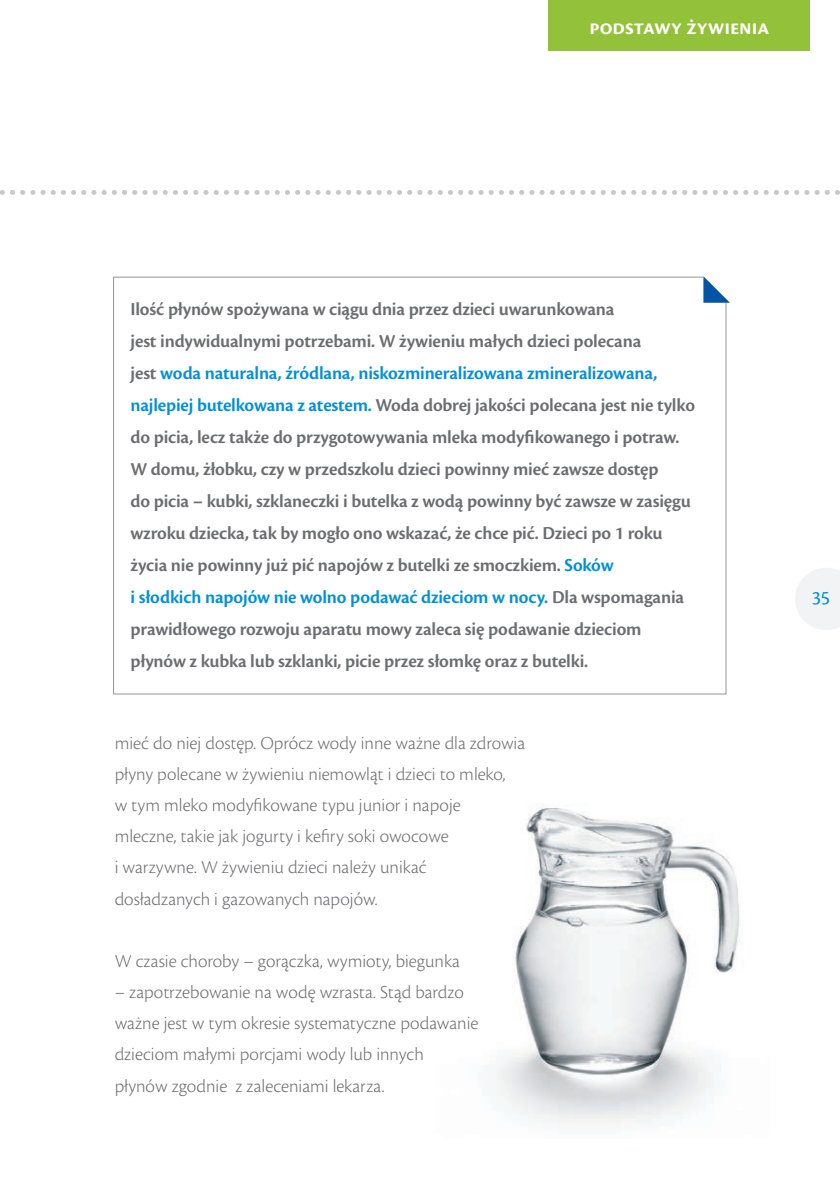
<style>
.page{position:relative;width:840px;height:1191px;background:#fff}
.page>*{position:absolute;margin:0;border:0;box-sizing:border-box;transform-origin:0 0}
.t1{font:600 22px "Cronos Pro";letter-spacing:-.005em;color:#fff}
.t2{font:20px "Cronos Pro";color:#008fd5}
.t3{font:600 19px/32px "Cronos Pro";letter-spacing:-.01em;color:#6c6d70}
.t4{font:300 19px/31.2px "Cronos Pro";color:#6c6d70}
.s1{color:#008fd5}
</style>
<div class="page">
<svg style="left:795px;top:568px;width:44px;height:62px"></svg>
<svg style="left:0;top:190px;width:839px;height:5px"></svg>
<img style="left:496px;top:804px;width:244px;height:323px">
<svg style="left:703px;top:276px;width:26px;height:27px"></svg>
<div style="left:548px;top:0;width:261px;height:51px;background:#93c139"></div>
<p class="t1" style="left:589px;top:19px;width:181px">podstawy żywienia</p>
<p class="t3" style="left:130px;top:294px;width:565px">Ilość płynów spożywana w ciągu dnia przez dzieci uwarunkowana<br>jest indywidualnymi potrzebami. W żywieniu małych dzieci polecana<br>jest <span class="s1">woda naturalna, źródlana, niskozmineralizowana zmineralizowana, najlepiej butelkowana z atestem.</span> Woda dobrej jakości polecana jest nie tylko do picia, lecz także do przygotowywania mleka modyfikowanego i potraw.<br>W domu, żłobku, czy w przedszkolu dzieci powinny mieć zawsze dostęp<br>do picia – kubki, szklaneczki i butelka z wodą powinny być zawsze w zasięgu wzroku dziecka, tak by mogło ono wskazać, że chce pić. Dzieci po 1 roku życia nie powinny już pić napojów z butelki ze smoczkiem. <span class="s1">Soków<br>i słodkich napojów nie wolno podawać dzieciom w nocy.</span> Dla wspomagania prawidłowego rozwoju aparatu mowy zaleca się podawanie dzieciom płynów z kubka lub szklanki, picie przez słomkę oraz z butelki.</p>
<p class="t4" style="left:115px;top:728px;width:411px">mieć do niej dostęp. Oprócz wody inne ważne dla zdrowia płyny polecane w żywieniu niemowląt i dzieci to mleko,<br>w tym mleko modyfikowane typu junior i napoje mleczne, takie jak jogurty i kefiry soki owocowe<br>i warzywne. W żywieniu dzieci należy unikać dosładzanych i gazowanych napojów.</p>
<p class="t4" style="left:115px;top:946px;width:346px">W czasie choroby – gorączka, wymioty, biegunka</p>
<p class="t4" style="left:115px;top:978px;width:365px">– zapotrzebowanie na wodę wzrasta. Stąd bardzo ważne jest w tym okresie systematyczne podawanie dzieciom małymi porcjami wody lub innych płynów zgodnie z zaleceniami lekarza.</p>
<p class="t2" style="left:811px;top:590px;width:20px">35</p>
</div>
